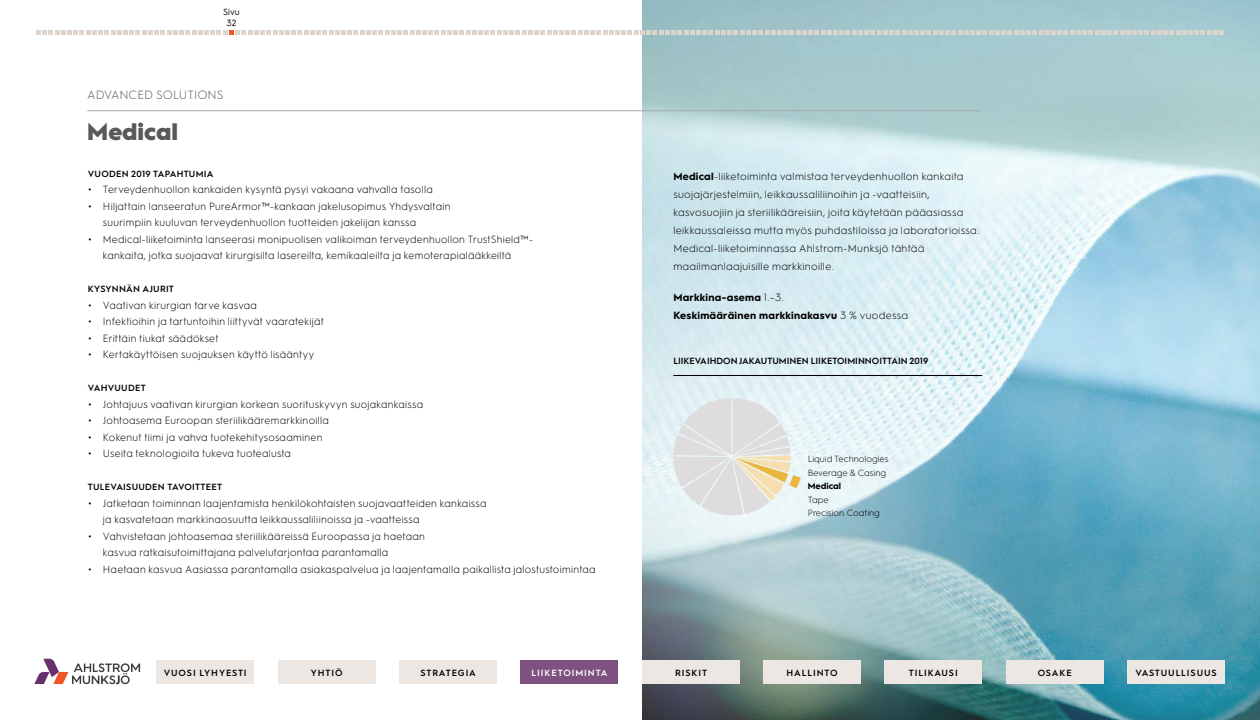
<style>
.page{position:relative;width:1260px;height:720px;background:#fff}
.page>*{position:absolute;margin:0;border:0;box-sizing:border-box;transform-origin:0 0}
.t1{font:900 24px "Hurme Geometric Sans 1";color:#58595b}
.t2{font:300 12px "Hurme Geometric Sans 1";color:#58595b}
.t3{font:300 10.5px/18px "Hurme Geometric Sans 1";letter-spacing:.025em;color:#000}
.t4{font:700 10.5px/18px "Hurme Geometric Sans 1";letter-spacing:.025em;color:#000}
.t5{font:600 9px "Hurme Geometric Sans 1";letter-spacing:.03em;color:#000}
.t6{font:300 9px/13.6px "Hurme Geometric Sans 1";color:#000}
.t7{font:600 9px "Hurme Geometric Sans 1";letter-spacing:.1em;color:#000}
.t8{font:600 9px "Hurme Geometric Sans 1";color:#000}
.t9{font:600 9px "Hurme Geometric Sans 1";letter-spacing:.1em;color:#fff}
.t10{font:700 9px "Hurme Geometric Sans 1";color:#000}
.t11{font:9px/10.5px "Hurme Geometric Sans 1";color:#000;text-align:center}
.s1{font-size:18px}
.s2{font-weight:700}
.s3{font-weight:300}
</style>
<div class="page">
<img style="left:642px;top:0;width:618px;height:720px">
<svg style="left:520px;top:189px;width:518px;height:531px"></svg>
<hr style="left:87px;top:110px;width:894px;height:1px;background:#a7a9ac">
<hr style="left:673px;top:375px;width:309px;height:1px;background:#000">
<svg style="left:673px;top:398px;width:128px;height:119px;background:#e3e3df"></svg>
<div style="left:399px;top:660px;width:98px;height:24px;background:#ece7e3"></div>
<div style="left:157px;top:660px;width:97px;height:24px;background:#ece7e3"></div>
<svg style="left:34px;top:659px;width:106px;height:25px"></svg>
<div style="left:278px;top:660px;width:97px;height:24px;background:#ece7e3"></div>
<div style="left:521px;top:660px;width:97px;height:24px;background:#7e5180"></div>
<div style="left:642px;top:660px;width:97px;height:24px;background:#ece7e3"></div>
<div style="left:763px;top:660px;width:98px;height:24px;background:#ece7e3"></div>
<div style="left:885px;top:660px;width:97px;height:24px;background:#ece7e3"></div>
<div style="left:1006px;top:660px;width:97px;height:24px;background:#ece7e3"></div>
<div style="left:1127px;top:660px;width:98px;height:24px;background:#ece7e3"></div>
<svg style="left:36px;top:30px;width:1188px;height:5px;background:#dbd6d2"></svg>
<p class="t11" style="left:223px;top:6px;width:18px">Sivu<br>32</p>
<p class="t2" style="left:87px;top:87px;width:138px">ADVANCED SOLUTIONS</p>
<h1 class="t1" style="left:87px;top:115px;width:93px">Medical</h1>
<p class="t5" style="left:88px;top:167px;width:127px">VUODEN 2019 TAPAHTUMIA</p>
<p class="t3" style="left:88px;top:180px;width:346px"><span class="s1">•</span> Terveydenhuollon kankaiden kysyntä pysyi vakaana vahvalla tasolla</p>
<p class="t3" style="left:103px;top:197px;width:349px;line-height:16.5px;text-indent:-15px"><span class="s1">•</span> Hiljattain lanseeratun PureArmor™-kankaan jakelusopimus Yhdysvaltain suurimpiin kuuluvan terveydenhuollon tuotteiden jakelijan kanssa</p>
<p class="t3" style="left:103px;top:230px;width:432px;line-height:16.5px;text-indent:-15px"><span class="s1">•</span> Medical-liiketoiminta lanseerasi monipuolisen valikoiman terveydenhuollon TrustShield™- kankaita, jotka suojaavat kirurgisilta lasereilta, kemikaaleilta ja kemoterapialääkkeiltä</p>
<p class="t5" style="left:88px;top:283px;width:88px">KYSYNNÄN AJURIT</p>
<p class="t3" style="left:88px;top:296px;width:170px"><span class="s1">•</span> Vaativan kirurgian tarve kasvaa</p>
<p class="t3" style="left:88px;top:312px;width:238px"><span class="s1">•</span> Infektioihin ja tartuntoihin liittyvät vaaratekijät</p>
<p class="t3" style="left:88px;top:329px;width:132px"><span class="s1">•</span> Erittäin tiukat säädökset</p>
<p class="t3" style="left:88px;top:345px;width:228px"><span class="s1">•</span> Kertakäyttöisen suojauksen käyttö lisääntyy</p>
<p class="t5" style="left:88px;top:382px;width:59px">VAHVUUDET</p>
<p class="t3" style="left:88px;top:395px;width:337px"><span class="s1">•</span> Johtajuus vaativan kirurgian korkean suorituskyvyn suojakankaissa</p>
<p class="t3" style="left:88px;top:411px;width:242px"><span class="s1">•</span> Johtoasema Euroopan steriilikääremarkkinoilla</p>
<p class="t3" style="left:88px;top:428px;width:236px"><span class="s1">•</span> Kokenut tiimi ja vahva tuotekehitysosaaminen</p>
<p class="t3" style="left:88px;top:444px;width:205px"><span class="s1">•</span> Useita teknologioita tukeva tuotealusta</p>
<p class="t5" style="left:88px;top:481px;width:136px">TULEVAISUUDEN TAVOITTEET</p>
<p class="t3" style="left:103px;top:494px;width:385px;line-height:16.5px;text-indent:-15px"><span class="s1">•</span> Jatketaan toiminnan laajentamista henkilökohtaisten suojavaatteiden kankaissa ja kasvatetaan markkinaosuutta leikkaussaliliinoissa ja -vaatteissa</p>
<p class="t3" style="left:103px;top:527px;width:324px;line-height:16.5px;text-indent:-15px"><span class="s1">•</span> Vahvistetaan johtoasemaa steriilikääreissä Euroopassa ja haetaan kasvua ratkaisutoimittajana palvelutarjontaa parantamalla</p>
<p class="t3" style="left:88px;top:560px;width:509px"><span class="s1">•</span> Haetaan kasvua Aasiassa parantamalla asiakaspalvelua ja laajentamalla paikallista jalostustoimintaa</p>
<p class="t3" style="left:673px;top:167px;width:307px"><span class="s2">Medical</span>-liiketoiminta valmistaa terveydenhuollon kankaita suojajärjestelmiin, leikkaussaliliinoihin ja -vaatteisiin, kasvosuojiin ja steriilikääreisiin, joita käytetään pääasiassa leikkaussaleissa mutta myös puhdastiloissa ja laboratorioissa.<br>Medical-liiketoiminnassa Ahlstrom-Munksjö tähtää maailmanlaajuisille markkinoille.</p>
<p class="t4" style="left:673px;top:287px;width:236px">Markkina-asema <span class="s3">1.–3.<br></span>Keskimääräinen markkinakasvu <span class="s3">3 % vuodessa</span></p>
<p class="t8" style="left:673px;top:355px;width:256px">LIIKEVAIHDON JAKAUTUMINEN LIIKETOIMINNOITTAIN 2019</p>
<p class="t6" style="left:808px;top:451px;width:82px">Liquid Technologies</p>
<p class="t10" style="left:808px;top:480px;width:35px">Medical</p>
<p class="t6" style="left:808px;top:492px;width:74px">Tape<br>Precision Coating</p>
<p class="t6" style="left:808px;top:465px;width:80px">Beverage &amp; Casing</p>
<p class="t7" style="left:164px;top:666px;width:84px">VUOSI LYHYESTI</p>
<p class="t5" style="left:311px;top:666px;width:33px">YHTIÖ</p>
<p class="t7" style="left:421px;top:666px;width:57px">STRATEGIA</p>
<p class="t9" style="left:532px;top:666px;width:77px">LIIKETOIMINTA</p>
<p class="t5" style="left:675px;top:666px;width:34px">RISKIT</p>
<p class="t7" style="left:787px;top:666px;width:53px">HALLINTO</p>
<p class="t7" style="left:909px;top:666px;width:50px">TILIKAUSI</p>
<p class="t5" style="left:1038px;top:666px;width:36px">OSAKE</p>
<p class="t7" style="left:1135px;top:666px;width:83px">VASTUULLISUUS</p>
</div>
